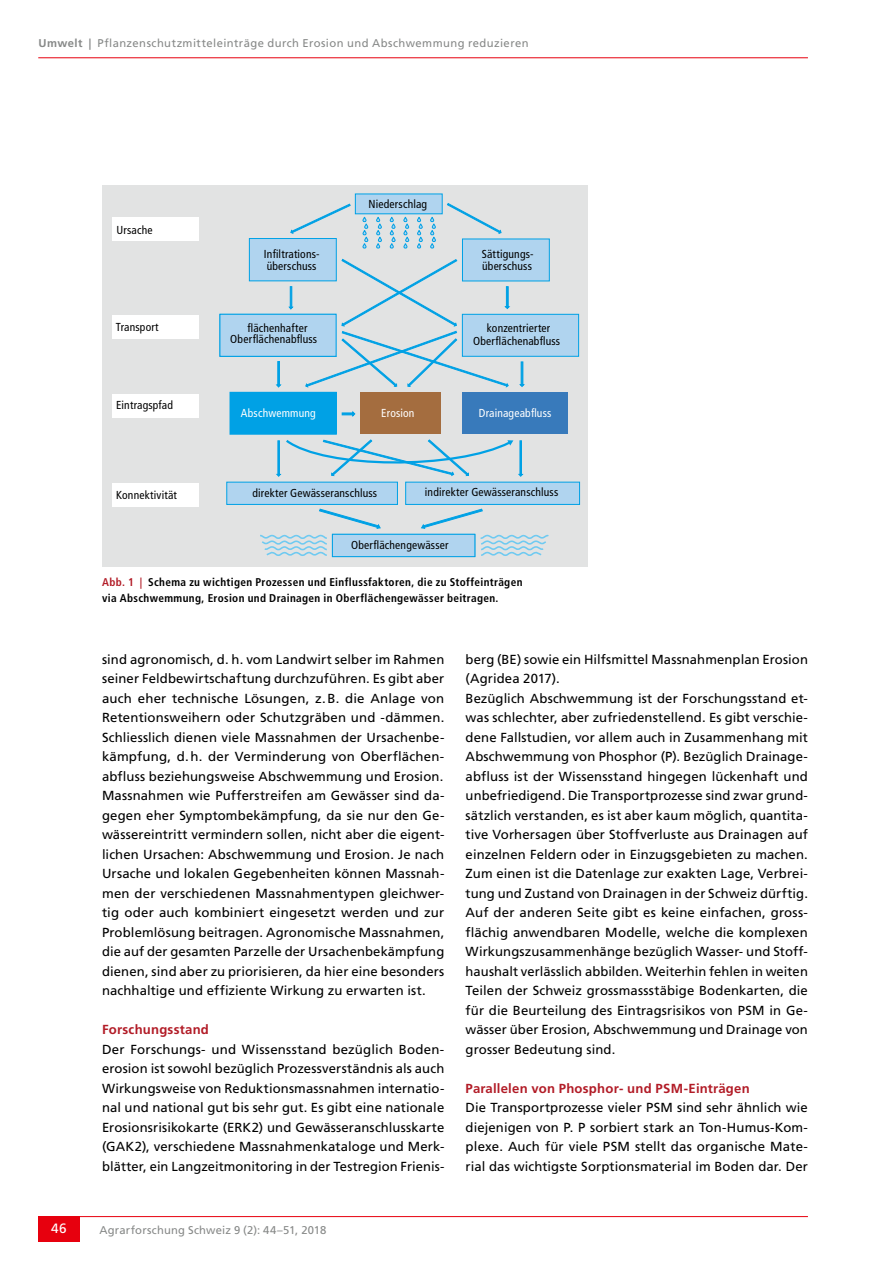
<style>
.page{position:relative;width:893px;height:1263px;background:#fff}
.page>*{position:absolute;margin:0;border:0;box-sizing:border-box;transform-origin:0 0}
.t1{font:13.5px "Frutiger LT Std";color:#fff}
.t2{font:13.2px/19.5px "Frutiger LT Std";letter-spacing:.01em;color:#000;text-align:justify}
.t3{font:700 13.2px "Frutiger LT Std";letter-spacing:.015em;color:#b21c27}
.t4{font:condensed 11.55px/12.3px "Frutiger LT Std";letter-spacing:.015em;color:#000}
.t5{font:condensed 11.55px "Frutiger LT Std";letter-spacing:.015em;color:#fff}
.t6{font:700 condensed 11.25px/16.5px "Frutiger LT Std";letter-spacing:.03em;color:#000}
.t7{font:11.25px "Frutiger LT Std";letter-spacing:.035em;color:#878988}
.t8{font:11.25px "Frutiger LT Std";letter-spacing:.015em;color:#878988}
.s1{font-weight:700}
.s2{color:#b21c27}
</style>
<div class="page">
<hr style="left:38px;top:57px;width:770px;height:1px;background:#e7000e">
<hr style="left:38px;top:1216px;width:770px;height:1px;background:#e7000e">
<div style="left:38px;top:1216px;width:42px;height:26px;background:#e7000e"></div>
<div style="left:102px;top:185px;width:486px;height:381px;background:#e2e3e3"></div>
<div style="left:112px;top:217px;width:87px;height:24px;background:#fff"></div>
<div style="left:112px;top:394px;width:87px;height:24px;background:#fff"></div>
<div style="left:112px;top:315px;width:87px;height:24px;background:#fff"></div>
<div style="left:112px;top:483px;width:87px;height:24px;background:#fff"></div>
<div style="left:355px;top:194px;width:87px;height:20px;background:#b0d4ef"></div>
<div style="left:355px;top:194px;width:87px;height:20px;border:1px solid #00a1e5"></div>
<div style="left:462px;top:239px;width:87px;height:42px;background:#b0d4ef"></div>
<div style="left:249px;top:238px;width:87px;height:43px;background:#b0d4ef"></div>
<div style="left:249px;top:238px;width:87px;height:43px;border:1px solid #00a1e5"></div>
<div style="left:462px;top:314px;width:117px;height:42px;background:#b0d4ef"></div>
<div style="left:462px;top:314px;width:117px;height:42px;border:1px solid #00a1e5"></div>
<div style="left:220px;top:314px;width:116px;height:42px;background:#b0d4ef"></div>
<div style="left:220px;top:314px;width:116px;height:42px;border:1px solid #00a1e5"></div>
<div style="left:463px;top:392px;width:105px;height:42px;background:#387abb"></div>
<div style="left:360px;top:392px;width:80px;height:42px;background:#a46d3f"></div>
<div style="left:230px;top:392px;width:106px;height:42px;background:#00a1e5"></div>
<div style="left:332px;top:534px;width:143px;height:23px;background:#b0d4ef"></div>
<div style="left:332px;top:534px;width:143px;height:23px;border:1px solid #00a1e5"></div>
<svg style="left:290px;top:203px;width:61px;height:31px"></svg>
<svg style="left:447px;top:203px;width:55px;height:31px"></svg>
<svg style="left:288px;top:286px;width:6px;height:24px"></svg>
<svg style="left:275px;top:361px;width:7px;height:27px"></svg>
<svg style="left:305px;top:258px;width:206px;height:130px"></svg>
<svg style="left:341px;top:411px;width:15px;height:6px"></svg>
<div style="left:227px;top:482px;width:170px;height:22px;background:#b0d4ef"></div>
<div style="left:227px;top:482px;width:171px;height:23px;border:1px solid #00a1e5"></div>
<div style="left:406px;top:482px;width:174px;height:22px;background:#b0d4ef"></div>
<div style="left:405px;top:482px;width:175px;height:23px;border:1px solid #00a1e5"></div>
<svg style="left:519px;top:361px;width:6px;height:26px"></svg>
<svg style="left:276px;top:439px;width:248px;height:38px"></svg>
<svg style="left:362px;top:217px;width:6px;height:32px"></svg>
<svg style="left:376px;top:217px;width:6px;height:32px"></svg>
<svg style="left:389px;top:217px;width:7px;height:32px"></svg>
<svg style="left:403px;top:217px;width:6px;height:32px"></svg>
<svg style="left:417px;top:217px;width:6px;height:32px"></svg>
<svg style="left:430px;top:217px;width:6px;height:32px"></svg>
<svg style="left:260px;top:508px;width:121px;height:49px"></svg>
<svg style="left:420px;top:508px;width:129px;height:49px"></svg>
<p class="t7" style="left:39px;top:36px;width:492px"><span class="s1">Umwelt |</span> Pflanzenschutzmitteleinträge durch Erosion und Abschwemmung reduzieren</p>
<p class="t4" style="left:116px;top:223px;width:38px">Ursache</p>
<p class="t4" style="left:116px;top:321px;width:44px">Transport</p>
<p class="t4" style="left:116px;top:399px;width:58px">Eintragspfad</p>
<p class="t4" style="left:116px;top:489px;width:62px">Konnektivität</p>
<p class="t4" style="left:264px;top:247px;width:57px">Infiltrations&shy;überschuss</p>
<p class="t4" style="left:230px;top:322px;width:88px;line-height:11.4px;text-indent:17px">flächenhafter<br>Oberflächenabfluss</p>
<p class="t4" style="left:368px;top:198px;width:60px">Niederschlag</p>
<p class="t4" style="left:482px;top:247px;width:53px">Sättigungs&shy;überschuss</p>
<p class="t4" style="left:473px;top:322px;width:88px;line-height:12.8px;text-align:center">konzentrierter<br>Oberflächenabfluss</p>
<p class="t5" style="left:241px;top:406px;width:76px">Abschwemmung</p>
<p class="t5" style="left:381px;top:406px;width:35px">Erosion</p>
<p class="t5" style="left:479px;top:406px;width:74px">Drainageabfluss</p>
<p class="t4" style="left:252px;top:486px;width:126px">direkter Gewässeranschluss</p>
<p class="t4" style="left:425px;top:486px;width:135px">indirekter Gewässeranschluss</p>
<p class="t4" style="left:351px;top:539px;width:99px">Oberflächengewässer</p>
<p class="t6" style="left:102px;top:573px;width:422px"><span class="s2">Abb. 1 |</span> Schema zu wichtigen Prozessen und Einflussfaktoren, die zu Stoffeinträgen via Abschwemmung, Erosion und Drainagen in Oberflächengewässer beitragen.</p>
<p class="t2" style="left:102px;top:649px;width:344px">sind agronomisch, d. h. vom Landwirt selber im Rahmen seiner Feldbewirtschaftung durchzuführen. Es gibt aber auch eher technische Lösungen, z.B. die Anlage von Retentionsweihern oder Schutzgräben und -dämmen.<br>Schliesslich dienen viele Massnahmen der Ursachenbe&shy;kämpfung, d.h. der Verminderung von Oberflächen&shy;abfluss beziehungsweise Abschwemmung und Erosion.<br>Massnahmen wie Pufferstreifen am Gewässer sind da&shy;gegen eher Symptombekämpfung, da sie nur den Ge&shy;wässereintritt vermindern sollen, nicht aber die eigent&shy;lichen Ursachen: Abschwemmung und Erosion. Je nach Ursache und lokalen Gegebenheiten können Massnah&shy;men der verschiedenen Massnahmentypen gleichwer&shy;tig oder auch kombiniert eingesetzt werden und zur Problemlösung beitragen. Agronomische Massnahmen, die auf der gesamten Parzelle der Ursachenbekämpfung dienen, sind aber zu priorisieren, da hier eine besonders nachhaltige und effiziente Wirkung zu erwarten ist.</p>
<p class="t3" style="left:102px;top:1022px;width:108px">Forschungsstand</p>
<p class="t2" style="left:102px;top:1039px;width:344px">Der Forschungs- und Wissensstand bezüglich Boden&shy;erosion ist sowohl bezüglich Prozessverständnis als auch Wirkungsweise von Reduktionsmassnahmen internatio&shy;nal und national gut bis sehr gut. Es gibt eine nationale Erosionsrisikokarte (ERK2) und Gewässeranschlusskarte (GAK2), verschiedene Massnahmenkataloge und Merk&shy;blätter, ein Langzeitmonitoring in der Testregion Frienis-</p>
<p class="t1" style="left:51px;top:1221px;width:17px">46</p>
<p class="t8" style="left:99px;top:1223px;width:228px">Agrarforschung Schweiz 9 (2): 44–51, 2018</p>
<p class="t2" style="left:466px;top:649px;width:344px;text-align:left">berg (BE) sowie ein Hilfsmittel Massnahmenplan Erosion (Agridea 2017).<br>Bezüglich Abschwemmung ist der Forschungsstand et&shy;was schlechter, aber zufriedenstellend. Es gibt verschie&shy;dene Fallstudien, vor allem auch in Zusammenhang mit Abschwemmung von Phosphor (P). Bezüglich Drainage&shy;abfluss ist der Wissensstand hingegen lückenhaft und unbefriedigend. Die Transportprozesse sind zwar grund&shy;sätzlich verstanden, es ist aber kaum möglich, quantita&shy;tive Vorhersagen über Stoffverluste aus Drainagen auf einzelnen Feldern oder in Einzugsgebieten zu machen.<br>Zum einen ist die Datenlage zur exakten Lage, Verbrei&shy;tung und Zustand von Drainagen in der Schweiz dürftig.<br>Auf der anderen Seite gibt es keine einfachen, gross&shy;flächig anwendbaren Modelle, welche die komplexen Wirkungszusammenhänge bezüglich Wasser- und Stoff&shy;haushalt verlässlich abbilden. Weiterhin fehlen in weiten Teilen der Schweiz grossmassstäbige Bodenkarten, die für die Beurteilung des Eintragsrisikos von PSM in Ge&shy;wässer über Erosion, Abschwemmung und Drainage von grosser Bedeutung sind.</p>
<p class="t3" style="left:466px;top:1080px;width:286px">Parallelen von Phosphor- und PSM-Einträgen</p>
<p class="t2" style="left:466px;top:1098px;width:344px">Die Transportprozesse vieler PSM sind sehr ähnlich wie diejenigen von P. P sorbiert stark an Ton-Humus-Kom&shy;plexe. Auch für viele PSM stellt das organische Mate&shy;rial das wichtigste Sorptionsmaterial im Boden dar. Der</p>
</div>
